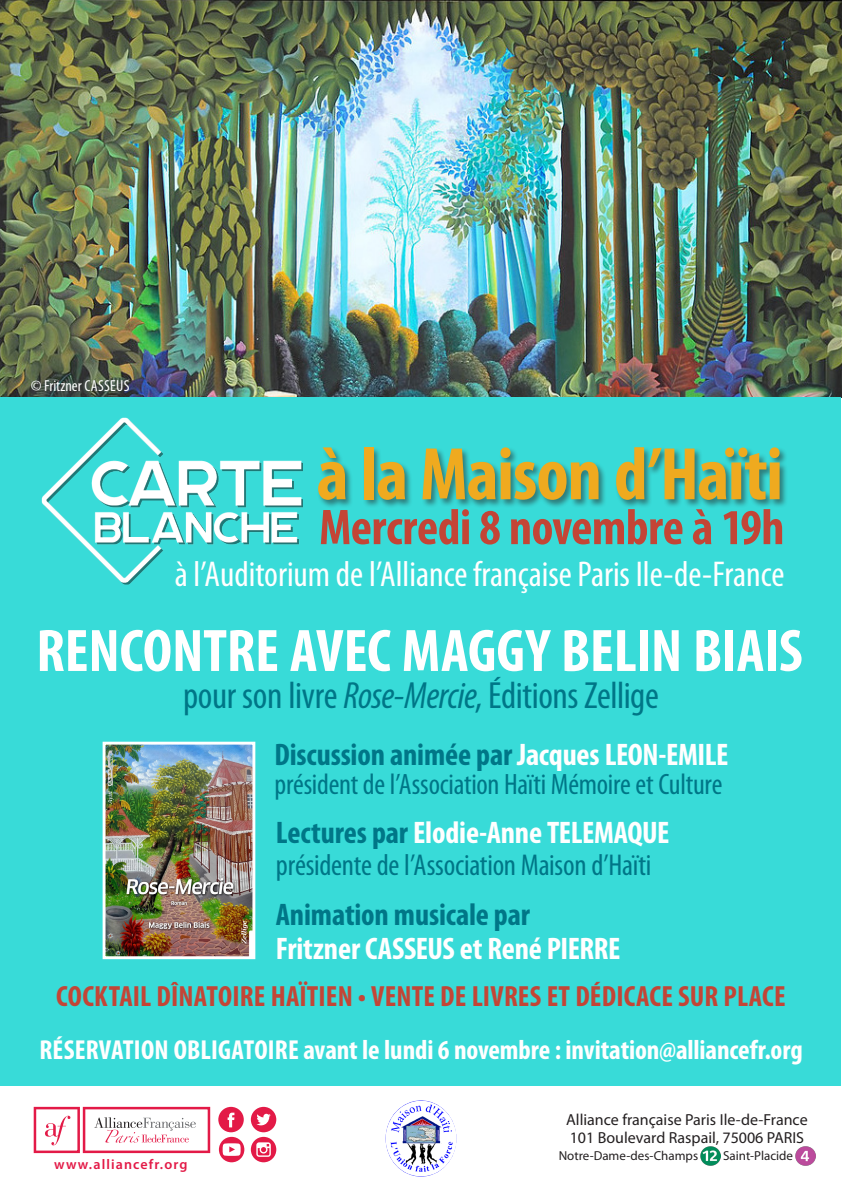
<style>
.page{position:relative;width:842px;height:1191px;background:#fff}
.page>*{position:absolute;margin:0;border:0;box-sizing:border-box;transform-origin:0 0}
.t1{font:700 condensed 75.2px "Myriad Pro";letter-spacing:-.015em;color:#efaa1f}
.t2{font:700 condensed 60.5px "Myriad Pro";letter-spacing:-.005em;color:#fff}
.t3{font:700 condensed 50.6px "Myriad Pro";letter-spacing:-.01em;color:#c34536}
.t4{font:condensed 38px "Myriad Pro";letter-spacing:-.01em;color:#007687}
.t5{font:condensed 36px "Myriad Pro";color:#fff}
.t6{font:700 condensed 31.3px/34.5px "Myriad Pro";letter-spacing:-.005em;color:#fff}
.t7{font:700 condensed 31.3px "Myriad Pro";letter-spacing:-.005em;color:#007687}
.t8{font:condensed 30.2px "Myriad Pro";letter-spacing:-.01em;color:#007687}
.t9{font:condensed 29.6px "Myriad Pro";letter-spacing:-.01em;color:#007687}
.t10{font:700 condensed 29.3px "Myriad Pro";letter-spacing:.005em;color:#c34536}
.t11{font:700 condensed 27.5px "Myriad Pro";letter-spacing:-.005em;color:#fff}
.Style_de_paragraphe{font:16px "Myriad Pro";color:#231f20}
.t12{font:condensed 16px "Myriad Pro";color:#fff}
.t13{font:600 14.1px "Myriad Pro";letter-spacing:.08em;color:#e31a47}
.t14{font:13px "Myriad Pro";color:#231f20}
.s1{font-style:italic}
.s2{color:#fff}
.s3{color:#007687}
</style>
<div class="page">
<img style="left:0;top:0;width:841px;height:397px">
<div style="left:0;top:397px;width:841px;height:703px;background:#38dbd8"></div>
<div style="left:317px;top:446px;width:471px;height:63px;background:#231f20;opacity:.5"></div>
<img style="left:102px;top:741px;width:154px;height:219px">
<img style="left:41px;top:417px;width:261px;height:168px">
<div style="left:0;top:1086px;width:842px;height:105px;background:#fff"></div>
<img style="left:701px;top:1146px;width:19px;height:19px">
<img style="left:796px;top:1146px;width:19px;height:19px">
<svg style="left:34px;top:1106px;width:176px;height:47px"></svg>
<svg style="left:218px;top:1106px;width:26px;height:56px"></svg>
<svg style="left:251px;top:1106px;width:25px;height:56px"></svg>
<img style="left:386px;top:1100px;width:70px;height:76px">
<p class="t12" style="left:31px;top:376px;width:100px">© Fritzner CASSEUS</p>
<p class="t1" style="left:317px;top:427px;width:468px">à la Maison d’Haïti</p>
<p class="t3" style="left:319px;top:495px;width:467px">Mercredi 8 novembre à 19h</p>
<p class="t5" style="left:175px;top:553px;width:611px">à l’Auditorium de l’Alliance française Paris Ile-de-France</p>
<p class="t2" style="left:36px;top:613px;width:768px">RENCONTRE AVEC MAGGY BELIN BIAIS</p>
<p class="t4" style="left:183px;top:672px;width:477px">pour son livre <span class="s1">Rose-Mercie</span>, Éditions Zellige</p>
<p class="t7" style="left:274px;top:735px;width:455px">Discussion animée par <span class="s2">Jacques LEON-EMILE</span></p>
<p class="t9" style="left:274px;top:766px;width:449px">président de l’Association Haïti Mémoire et Culture</p>
<p class="t6" style="left:276px;top:814px;width:395px"><span class="s3">Lectures par</span> Elodie-Anne TELEMAQUE</p>
<p class="t8" style="left:276px;top:846px;width:377px">présidente de l’Association Maison d’Haïti</p>
<p class="t6" style="left:276px;top:896px;width:346px"><span class="s3">Animation musicale par<br></span>Fritzner CASSEUS et René PIERRE</p>
<p class="t10" style="left:56px;top:978px;width:731px">COCKTAIL DÎNATOIRE HAÏTIEN • VENTE DE LIVRES ET DÉDICACE SUR PLACE</p>
<p class="t11" style="left:39px;top:1032px;width:765px">RÉSERVATION OBLIGATOIRE avant le lundi 6 novembre : invitation@alliancefr.org</p>
<p class="t13" style="left:54px;top:1154px;width:135px">www.alliancefr.org</p>
<p class="Style_de_paragraphe" style="left:566px;top:1110px;width:243px">Alliance française Paris Ile-de-France</p>
<p class="Style_de_paragraphe" style="left:570px;top:1128px;width:236px">101 Boulevard Raspail, 75006 PARIS</p>
<p class="t14" style="left:559px;top:1147px;width:141px">Notre-Dame-des-Champs</p>
<p class="t14" style="left:723px;top:1147px;width:72px">Saint-Placide</p>
</div>
